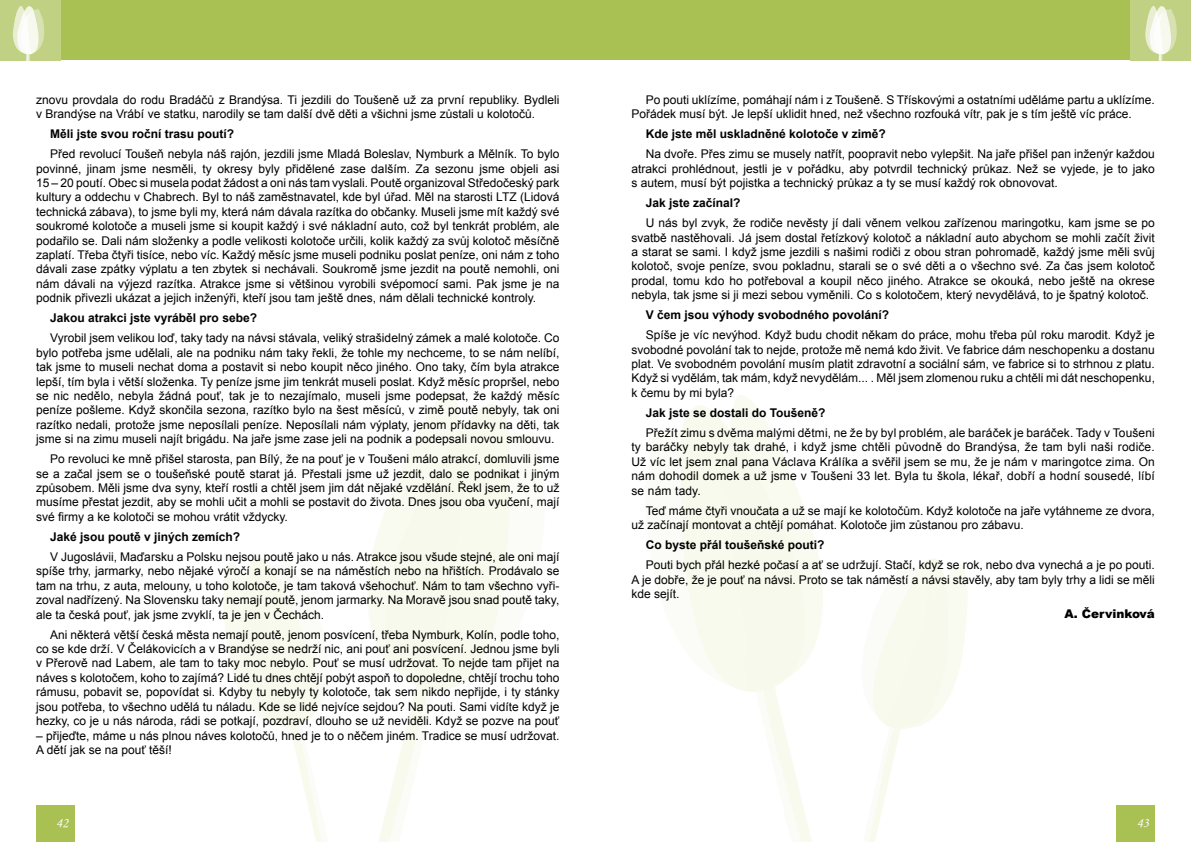
<style>
.page{position:relative;width:1191px;height:842px;background:#fff}
.page>*{position:absolute;margin:0;border:0;box-sizing:border-box;transform-origin:0 0}
.t1{font:14px "Monotype Corsiva";color:#fff}
.t2{font:12px/14.4px "Arial";color:#000;text-align:justify}
.t3{font:700 12px "Arial";color:#000}
.t4{font:900 12px "Arial";color:#000}
</style>
<div class="page">
<div style="left:0;top:0;width:1131px;height:60px;background:#a9c053"></div>
<div style="left:0;top:0;width:60px;height:60px;background:#c1d184"></div>
<div style="left:1131px;top:0;width:60px;height:60px;background:#c1d184"></div>
<svg style="left:13px;top:6px;width:31px;height:55px"></svg>
<svg style="left:1145px;top:6px;width:31px;height:55px"></svg>
<div style="left:36px;top:806px;width:38px;height:36px;background:#a9c053"></div>
<div style="left:1116px;top:806px;width:39px;height:36px;background:#a9c053"></div>
<svg style="left:477px;top:404px;width:31px;height:19px"></svg>
<svg style="left:477px;top:423px;width:33px;height:159px"></svg>
<svg style="left:477px;top:435px;width:26px;height:231px;background:#f7faed"></svg>
<svg style="left:223px;top:394px;width:254px;height:448px"></svg>
<svg style="left:683px;top:405px;width:31px;height:19px"></svg>
<svg style="left:681px;top:424px;width:33px;height:154px"></svg>
<svg style="left:687px;top:437px;width:27px;height:231px;background:#f7faed"></svg>
<svg style="left:714px;top:395px;width:253px;height:447px"></svg>
<p class="t2" style="left:36px;top:92px;width:525px">znovu provdala do rodu Bradáčů z Brandýsa. Ti jezdili do Toušeně už za první republiky. Bydleli v Brandýse na Vrábí ve statku, narodily se tam další dvě děti a všichni jsme zůstali u kolotočů.</p>
<p class="t3" style="left:50px;top:126px;width:186px">Měli jste svou roční trasu poutí?</p>
<p class="t2" style="left:36px;top:147px;width:525px;text-indent:14px">Před revolucí Toušeň nebyla náš rajón, jezdili jsme Mladá Boleslav, Nymburk a Mělník. To bylo povinné, jinam jsme nesměli, ty okresy byly přidělené zase dalším. Za sezonu jsme objeli asi 15 – 20 poutí. Obec si musela podat žádost a oni nás tam vyslali. Poutě organizoval Středočeský park kultury a oddechu v Chabrech. Byl to náš zaměstnavatel, kde byl úřad. Měl na starosti LTZ (Lidová technická zábava), to jsme byli my, která nám dávala razítka do občanky. Museli jsme mít každý své soukromé kolotoče a museli jsme si koupit každý i své nákladní auto, což byl tenkrát problém, ale podařilo se. Dali nám složenky a podle velikosti kolotoče určili, kolik každý za svůj kolotoč měsíčně zaplatí. Třeba čtyři tisíce, nebo víc. Každý měsíc jsme museli podniku poslat peníze, oni nám z toho dávali zase zpátky výplatu a ten zbytek si nechávali. Soukromě jsme jezdit na poutě nemohli, oni nám dávali na výjezd razítka. Atrakce jsme si většinou vyrobili svépomocí sami. Pak jsme je na podnik přivezli ukázat a jejich inženýři, kteří jsou tam ještě dnes, nám dělali technické kontroly.</p>
<p class="t3" style="left:50px;top:310px;width:208px">Jakou atrakci jste vyráběl pro sebe?</p>
<p class="t2" style="left:36px;top:331px;width:525px;text-indent:14px">Vyrobil jsem velikou loď, taky tady na návsi stávala, veliký strašidelný zámek a malé kolotoče. Co bylo potřeba jsme udělali, ale na podniku nám taky řekli, že tohle my nechceme, to se nám nelíbí, tak jsme to museli nechat doma a postavit si nebo koupit něco jiného. Ono taky, čím byla atrakce lepší, tím byla i větší složenka. Ty peníze jsme jim tenkrát museli poslat. Když měsíc propršel, nebo se nic nedělo, nebyla žádná pouť, tak je to nezajímalo, museli jsme podepsat, že každý měsíc peníze pošleme. Když skončila sezona, razítko bylo na šest měsíců, v zimě poutě nebyly, tak oni razítko nedali, protože jsme neposílali peníze. Neposílali nám výplaty, jenom přídavky na děti, tak jsme si na zimu museli najít brigádu. Na jaře jsme zase jeli na podnik a podepsali novou smlouvu.</p>
<p class="t2" style="left:36px;top:452px;width:525px;text-indent:14px">Po revoluci ke mně přišel starosta, pan Bílý, že na pouť je v Toušeni málo atrakcí, domluvili jsme se a začal jsem se o toušeňské poutě starat já. Přestali jsme už jezdit, dalo se podnikat i jiným způsobem. Měli jsme dva syny, kteří rostli a chtěl jsem jim dát nějaké vzdělání. Řekl jsem, že to už musíme přestat jezdit, aby se mohli učit a mohli se postavit do života. Dnes jsou oba vyučení, mají své firmy a ke kolotoči se mohou vrátit vždycky.</p>
<p class="t3" style="left:50px;top:529px;width:192px">Jaké jsou poutě v jiných zemích?</p>
<p class="t2" style="left:36px;top:550px;width:525px;text-indent:14px">V Jugoslávii, Maďarsku a Polsku nejsou poutě jako u nás. Atrakce jsou všude stejné, ale oni mají spíše trhy, jarmarky, nebo nějaké výročí a konají se na náměstích nebo na hřištích. Prodávalo se tam na trhu, z auta, melouny, u toho kolotoče, je tam taková všehochuť. Nám to tam všechno vyři&shy;zoval nadřízený. Na Slovensku taky nemají poutě, jenom jarmarky. Na Moravě jsou snad poutě taky, ale ta česká pouť, jak jsme zvyklí, ta je jen v Čechách.</p>
<p class="t2" style="left:36px;top:627px;width:525px;text-indent:14px">Ani některá větší česká města nemají poutě, jenom posvícení, třeba Nymburk, Kolín, podle toho, co se kde drží. V Čelákovicích a v Brandýse se nedrží nic, ani pouť ani posvícení. Jednou jsme byli v Přerově nad Labem, ale tam to taky moc nebylo. Pouť se musí udržovat. To nejde tam přijet na náves s kolotočem, koho to zajímá? Lidé tu dnes chtějí pobýt aspoň to dopoledne, chtějí trochu toho rámusu, pobavit se, popovídat si. Kdyby tu nebyly ty kolotoče, tak sem nikdo nepřijde, i ty stánky jsou potřeba, to všechno udělá tu náladu. Kde se lidé nejvíce sejdou? Na pouti. Sami vidíte když je hezky, co je u nás národa, rádi se potkají, pozdraví, dlouho se už neviděli. Když se pozve na pouť</p>
<p class="t2" style="left:36px;top:728px;width:525px">– přijeďte, máme u nás plnou náves kolotočů, hned je to o něčem jiném. Tradice se musí udržovat.<br>A dětí jak se na pouť těší!</p>
<p class="t2" style="left:631px;top:92px;width:525px;text-indent:14px">Po pouti uklízíme, pomáhají nám i z Toušeně. S Třískovými a ostatními uděláme partu a uklízíme.<br>Pořádek musí být. Je lepší uklidit hned, než všechno rozfouká vítr, pak je s tím ještě víc práce.</p>
<p class="t3" style="left:645px;top:126px;width:242px">Kde jste měl uskladněné kolotoče v zimě?</p>
<p class="t2" style="left:631px;top:147px;width:525px;text-indent:14px">Na dvoře. Přes zimu se musely natřít, poopravit nebo vylepšit. Na jaře přišel pan inženýr každou atrakci prohlédnout, jestli je v pořádku, aby potvrdil technický průkaz. Než se vyjede, je to jako s autem, musí být pojistka a technický průkaz a ty se musí každý rok obnovovat.</p>
<p class="t3" style="left:645px;top:195px;width:96px">Jak jste začínal?</p>
<p class="t2" style="left:631px;top:216px;width:525px;text-indent:14px">U nás byl zvyk, že rodiče nevěsty jí dali věnem velkou zařízenou maringotku, kam jsme se po svatbě nastěhovali. Já jsem dostal řetízkový kolotoč a nákladní auto abychom se mohli začít živit a starat se sami. I když jsme jezdili s našimi rodiči z obou stran pohromadě, každý jsme měli svůj kolotoč, svoje peníze, svou pokladnu, starali se o své děti a o všechno své. Za čas jsem kolotoč prodal, tomu kdo ho potřeboval a koupil něco jiného. Atrakce se okouká, nebo ještě na okrese nebyla, tak jsme si ji mezi sebou vyměnili. Co s kolotočem, který nevydělává, to je špatný kolotoč.</p>
<p class="t3" style="left:645px;top:307px;width:245px">V čem jsou výhody svobodného povolání?</p>
<p class="t2" style="left:631px;top:328px;width:525px;text-indent:14px">Spíše je víc nevýhod. Když budu chodit někam do práce, mohu třeba půl roku marodit. Když je svobodné povolání tak to nejde, protože mě nemá kdo živit. Ve fabrice dám neschopenku a dostanu plat. Ve svobodném povolání musím platit zdravotní a sociální sám, ve fabrice si to strhnou z platu.<br>Když si vydělám, tak mám, když nevydělám... . Měl jsem zlomenou ruku a chtěli mi dát neschopenku, k čemu by mi byla?</p>
<p class="t3" style="left:645px;top:405px;width:181px">Jak jste se dostali do Toušeně?</p>
<p class="t2" style="left:631px;top:426px;width:525px;text-indent:14px">Přežít zimu s dvěma malými dětmi, ne že by byl problém, ale baráček je baráček. Tady v Toušeni ty baráčky nebyly tak drahé, i když jsme chtěli původně do Brandýsa, že tam byli naši rodiče.<br>Už víc let jsem znal pana Václava Králíka a svěřil jsem se mu, že je nám v maringotce zima. On nám dohodil domek a už jsme v Toušeni 33 let. Byla tu škola, lékař, dobří a hodní sousedé, líbí se nám tady.</p>
<p class="t2" style="left:631px;top:503px;width:525px;text-indent:14px">Teď máme čtyři vnoučata a už se mají ke kolotočům. Když kolotoče na jaře vytáhneme ze dvora, už začínají montovat a chtějí pomáhat. Kolotoče jim zůstanou pro zábavu.</p>
<p class="t3" style="left:645px;top:537px;width:180px">Co byste přál toušeňské pouti?</p>
<p class="t2" style="left:631px;top:558px;width:525px;text-indent:14px">Pouti bych přál hezké počasí a ať se udržují. Stačí, když se rok, nebo dva vynechá a je po pouti.<br>A je dobře, že je pouť na návsi. Proto se tak náměstí a návsi stavěly, aby tam byly trhy a lidi se měli kde sejít.</p>
<p class="t4" style="left:1064px;top:605px;width:92px">A. Červinková</p>
<p class="t1" style="left:56px;top:814px;width:14px">42</p>
<p class="t1" style="left:1136px;top:814px;width:14px">43</p>
</div>
